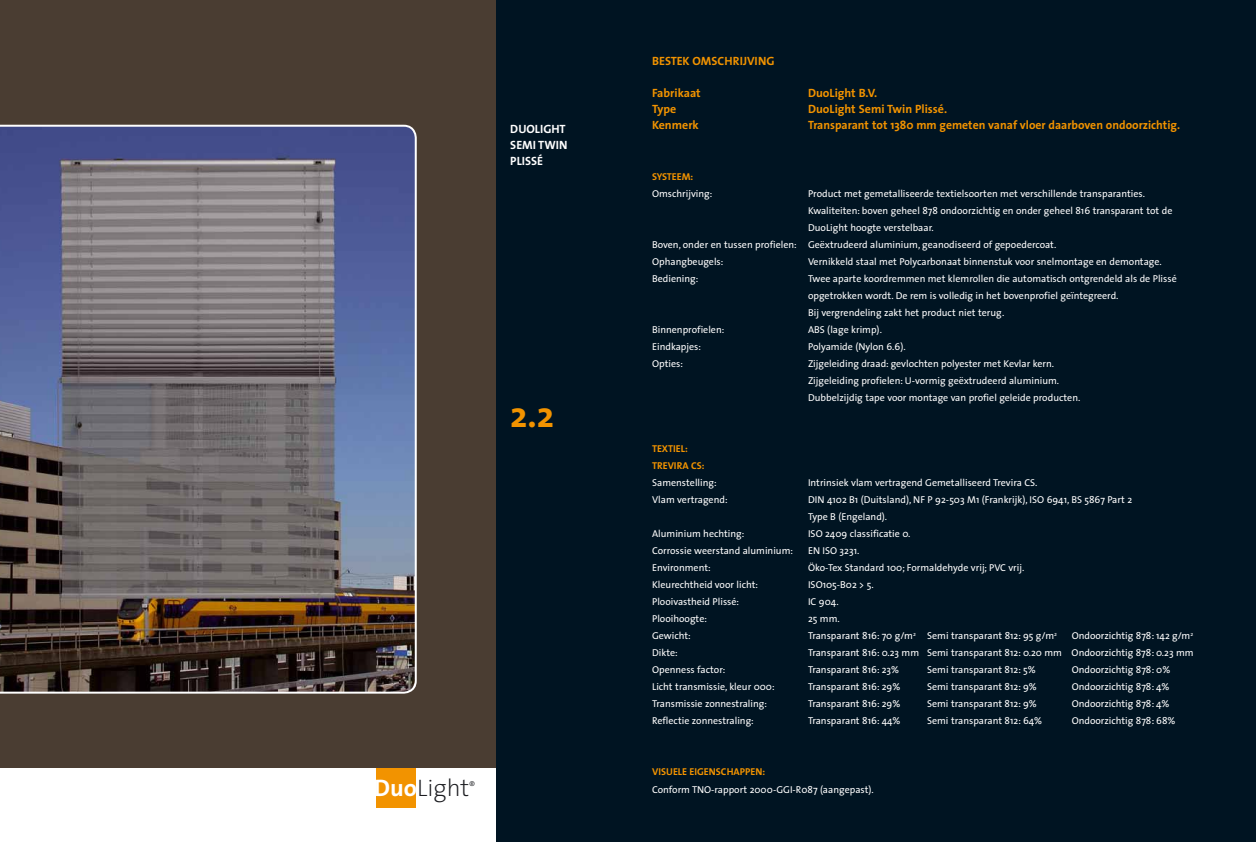
<style>
.page{position:relative;width:1256px;height:842px;background:#fff}
.page>*{position:absolute;margin:0;border:0;box-sizing:border-box;transform-origin:0 0}
.t1{font:700 36px "The Sans";color:#f29300}
.t2{font:200 24px "The Sans";color:#1b1c20}
.t3{font:700 12px "The Sans";color:#f29300}
.t4{font:700 12px/16px "The Sans";color:#fff}
.t5{font:10px/17px "The Sans";color:#fff}
.t6{font:700 10px/17px "The Sans";color:#f29300}
.s1{font-weight:700;color:#fff}
</style>
<div class="page">
<div style="left:376px;top:755px;width:40px;height:53px;background:#f29300"></div>
<div style="left:0;top:0;width:557px;height:768px;background:#4a3d32"></div>
<div style="left:496px;top:0;width:760px;height:842px;background:#001422"></div>
<svg style="left:0;top:125px;width:417px;height:569px"></svg>
<p class="t4" style="left:510px;top:122px;width:59px">DUOLIGHT<br>SEMI TWIN<br>PLISSÉ</p>
<h1 class="t1" style="left:510px;top:397px;width:45px">2.2</h1>
<h2 class="t2" style="left:374px;top:773px;width:103px"><span class="s1">Duo</span>Light<sup>®</sup></h2>
<p class="t3" style="left:652px;top:55px;width:124px">BESTEK OMSCHRIJVING</p>
<p class="t3" style="left:652px;top:87px;width:50px">Fabrikaat</p>
<p class="t3" style="left:808px;top:87px;width:71px">DuoLight B.V.</p>
<p class="t3" style="left:652px;top:103px;width:26px">Type</p>
<p class="t3" style="left:808px;top:103px;width:141px">DuoLight Semi Twin Plissé.</p>
<p class="t3" style="left:652px;top:119px;width:48px">Kenmerk</p>
<p class="t3" style="left:808px;top:119px;width:374px">Transparant tot 1380 mm gemeten vanaf vloer daarboven ondoorzichtig.</p>
<p class="t6" style="left:652px;top:169px;width:43px">SYSTEEM:</p>
<p class="t5" style="left:652px;top:186px;width:62px">Omschrijving:</p>
<p class="t5" style="left:808px;top:186px;width:338px">Product met gemetalliseerde textielsoorten met verschillende transparanties.</p>
<p class="t5" style="left:808px;top:203px;width:366px">Kwaliteiten: boven geheel 878 ondoorzichtig en onder geheel 816 transparant tot de</p>
<p class="t5" style="left:808px;top:220px;width:127px">DuoLight hoogte verstelbaar.</p>
<p class="t5" style="left:652px;top:237px;width:406px">Boven, onder en tussen profielen: Geëxtrudeerd aluminium, geanodiseerd of gepoedercoat.</p>
<p class="t5" style="left:652px;top:254px;width:73px">Ophangbeugels:</p>
<p class="t5" style="left:808px;top:254px;width:355px">Vernikkeld staal met Polycarbonaat binnenstuk voor snelmontage en demontage.</p>
<p class="t5" style="left:652px;top:271px;width:48px">Bediening:</p>
<p class="t5" style="left:808px;top:271px;width:370px">Twee aparte koordremmen met klemrollen die automatisch ontgrendeld als de Plissé opgetrokken wordt. De rem is volledig in het bovenprofiel geïntegreerd.<br>Bij vergrendeling zakt het product niet terug.</p>
<p class="t5" style="left:652px;top:322px;width:74px">Binnenprofielen:</p>
<p class="t5" style="left:808px;top:322px;width:75px">ABS (lage krimp).</p>
<p class="t5" style="left:652px;top:339px;width:51px">Eindkapjes:</p>
<p class="t5" style="left:808px;top:339px;width:99px">Polyamide (Nylon 6.6).</p>
<p class="t5" style="left:652px;top:356px;width:32px">Opties:</p>
<p class="t5" style="left:808px;top:356px;width:274px">Zijgeleiding draad: gevlochten polyester met Kevlar kern.<br>Zijgeleiding profielen: U-vormig geëxtrudeerd aluminium.<br>Dubbelzijdig tape voor montage van profiel geleide producten.</p>
<p class="t6" style="left:652px;top:441px;width:54px">TEXTIEL:<br>TREVIRA CS:</p>
<p class="t5" style="left:652px;top:475px;width:66px">Samenstelling:</p>
<p class="t5" style="left:808px;top:475px;width:231px">Intrinsiek vlam vertragend Gemetalliseerd Trevira CS.</p>
<p class="t5" style="left:652px;top:492px;width:77px">Vlam vertragend:</p>
<p class="t5" style="left:808px;top:492px;width:326px">DIN 4102 B1 (Duitsland), NF P 92-503 M1 (Frankrijk), ISO 6941, BS 5867 Part 2<br>Type B (Engeland).</p>
<p class="t5" style="left:652px;top:526px;width:94px">Aluminium hechting:</p>
<p class="t5" style="left:808px;top:526px;width:104px">ISO 2409 classificatie 0.</p>
<p class="t5" style="left:652px;top:543px;width:142px">Corrossie weerstand aluminium:</p>
<p class="t5" style="left:808px;top:543px;width:53px">EN ISO 3231.</p>
<p class="t5" style="left:652px;top:560px;width:60px">Environment:</p>
<p class="t5" style="left:808px;top:560px;width:218px">Öko-Tex Standard 100; Formaldehyde vrij; PVC vrij.</p>
<p class="t5" style="left:652px;top:577px;width:107px">Kleurechtheid voor licht:</p>
<p class="t5" style="left:808px;top:577px;width:67px">ISO105-B02 &gt; 5.</p>
<p class="t5" style="left:652px;top:594px;width:89px">Plooivastheid Plissé:</p>
<p class="t5" style="left:808px;top:594px;width:32px">IC 904.</p>
<p class="t5" style="left:652px;top:611px;width:56px">Plooihoogte:</p>
<p class="t5" style="left:808px;top:611px;width:33px">25 mm.</p>
<p class="t5" style="left:652px;top:628px;width:40px">Gewicht:</p>
<p class="t5" style="left:808px;top:628px;width:250px">Transparant 816: 70 g/m<sup>2</sup> Semi transparant 812: 95 g/m<sup>2</sup></p>
<p class="t5" style="left:1071px;top:628px;width:123px">Ondoorzichtig 878: 142 g/m<sup>2</sup></p>
<p class="t5" style="left:652px;top:645px;width:27px">Dikte:</p>
<p class="t5" style="left:808px;top:645px;width:387px">Transparant 816: 0.23 mm Semi transparant 812: 0.20 mm Ondoorzichtig 878: 0.23 mm</p>
<p class="t5" style="left:652px;top:662px;width:75px">Openness factor:</p>
<p class="t5" style="left:808px;top:662px;width:93px">Transparant 816: 23%</p>
<p class="t5" style="left:927px;top:662px;width:110px">Semi transparant 812: 5%</p>
<p class="t5" style="left:1071px;top:662px;width:100px">Ondoorzichtig 878: 0%</p>
<p class="t5" style="left:652px;top:679px;width:124px">Licht transmissie, kleur 000:</p>
<p class="t5" style="left:808px;top:679px;width:94px">Transparant 816: 29%</p>
<p class="t5" style="left:927px;top:679px;width:111px">Semi transparant 812: 9%</p>
<p class="t5" style="left:1071px;top:679px;width:99px">Ondoorzichtig 878: 4%</p>
<p class="t5" style="left:652px;top:696px;width:116px">Transmissie zonnestraling:</p>
<p class="t5" style="left:808px;top:696px;width:94px">Transparant 816: 29%</p>
<p class="t5" style="left:927px;top:696px;width:111px">Semi transparant 812: 9%</p>
<p class="t5" style="left:1071px;top:696px;width:99px">Ondoorzichtig 878: 4%</p>
<p class="t5" style="left:652px;top:713px;width:103px">Reflectie zonnestraling:</p>
<p class="t5" style="left:808px;top:713px;width:94px">Transparant 816: 44%</p>
<p class="t5" style="left:927px;top:713px;width:117px">Semi transparant 812: 64%</p>
<p class="t5" style="left:1071px;top:713px;width:105px">Ondoorzichtig 878: 68%</p>
<p class="t6" style="left:652px;top:764px;width:114px">VISUELE EIGENSCHAPPEN:</p>
<p class="t5" style="left:652px;top:781px;width:223px">Conform TNO-rapport 2000-GGI-R087 (aangepast).</p>
</div>
